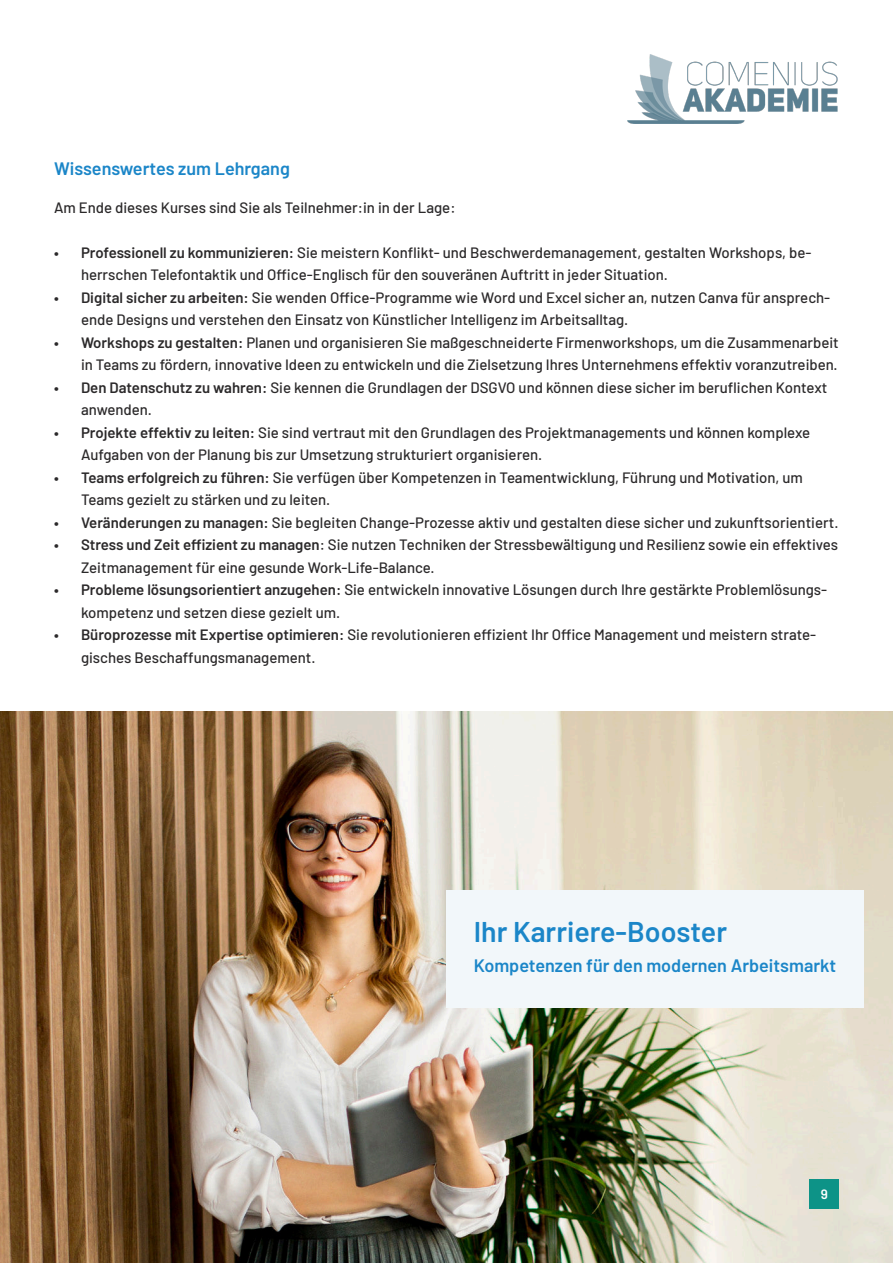
<style>
.page{position:relative;width:893px;height:1263px;background:#fff}
.page>*{position:absolute;margin:0;border:0;box-sizing:border-box;transform-origin:0 0}
.t1{font:600 28.5px "Barlow";color:#1b86c8}
.t2{font:600 18px "Barlow";color:#1b86c8}
.t3{font:500 15px/22.5px "Barlow";color:#2b292a}
.t4{font:600 13.5px "Barlow";color:#fff}
.s1{font-weight:600}
</style>
<div class="page">
<img style="left:627px;top:55px;width:211px;height:69px">
<img style="left:0;top:711px;width:893px;height:552px">
<div style="left:810px;top:1179px;width:29px;height:30px;background:#0d9387"></div>
<div style="left:446px;top:890px;width:418px;height:117px;background:#f2f7fa"></div>
<p class="t2" style="left:54px;top:162px;width:237px">Wissenswertes zum Lehrgang</p>
<p class="t3" style="left:54px;top:195px;width:403px">Am Ende dieses Kurses sind Sie als Teilnehmer:in in der Lage:</p>
<p class="t3" style="left:81px;top:240px;width:732px;text-indent:-27px"><span class="s1">• Professionell zu kommunizieren:</span> Sie meistern Konflikt- und Beschwerdemanagement, gestalten Workshops, be&shy;herrschen Telefontaktik und OfÏce-Englisch für den souveränen Auftritt in jeder Situation.</p>
<p class="t3" style="left:81px;top:285px;width:751px;text-indent:-27px"><span class="s1">• Digital sicher zu arbeiten:</span> Sie wenden OfÏce-Programme wie Word und Excel sicher an, nutzen Canva für ansprech&shy;ende Designs und verstehen den Einsatz von Künstlicher Intelligenz im Arbeitsalltag.</p>
<p class="t3" style="left:54px;top:330px;width:786px;text-align:right"><span class="s1">• Workshops zu gestalten:</span> Planen und organisieren Sie maßgeschneiderte Firmenworkshops, um die Zusammenarbeit in Teams zu fördern, innovative Ideen zu entwickeln und die Zielsetzung Ihres Unternehmens effektiv voranzutreiben.</p>
<p class="t3" style="left:81px;top:375px;width:748px;text-indent:-27px"><span class="s1">• Den Datenschutz zu wahren:</span> Sie kennen die Grundlagen der DSGVO und können diese sicher im beruflichen Kontext anwenden.</p>
<p class="t3" style="left:81px;top:420px;width:731px;text-indent:-27px"><span class="s1">• Projekte effektiv zu leiten:</span> Sie sind vertraut mit den Grundlagen des Projektmanagements und können komplexe<br>Aufgaben von der Planung bis zur Umsetzung strukturiert organisieren.</p>
<p class="t3" style="left:81px;top:465px;width:723px;text-indent:-27px"><span class="s1">• Teams erfolgreich zu führen:</span> Sie verfügen über Kompetenzen in Teamentwicklung, Führung und Motivation, um<br>Teams gezielt zu stärken und zu leiten.</p>
<p class="t3" style="left:54px;top:510px;width:786px"><span class="s1">• Veränderungen zu managen:</span> Sie begleiten Change-Prozesse aktiv und gestalten diese sicher und zukunftsorientiert.</p>
<p class="t3" style="left:81px;top:532px;width:759px;text-indent:-27px"><span class="s1">• Stress und Zeit efÏzient zu managen</span>: Sie nutzen Techniken der Stressbewältigung und Resilienz sowie ein effektives<br>Zeitmanagement für eine gesunde Work-Life-Balance.</p>
<p class="t3" style="left:81px;top:577px;width:748px;text-indent:-27px"><span class="s1">• Probleme lösungsorientiert anzugehen:</span> Sie entwickeln innovative Lösungen durch Ihre gestärkte Problemlösungs&shy;kompetenz und setzen diese gezielt um.</p>
<p class="t3" style="left:81px;top:622px;width:736px;text-indent:-27px"><span class="s1">• Büroprozesse mit Expertise optimieren:</span> Sie revolutionieren efÏzient Ihr OfÏce Management und meistern strate&shy;gisches Beschaffungsmanagement.</p>
<h1 class="t1" style="left:474px;top:911px;width:255px">Ihr Karriere-Booster</h1>
<p class="t2" style="left:474px;top:959px;width:364px">Kompetenzen für den modernen Arbeitsmarkt</p>
<p class="t4" style="left:821px;top:1189px;width:9px">9</p>
<p class="t4" style="left:822px;top:1189px;width:6px">1</p>
</div>
